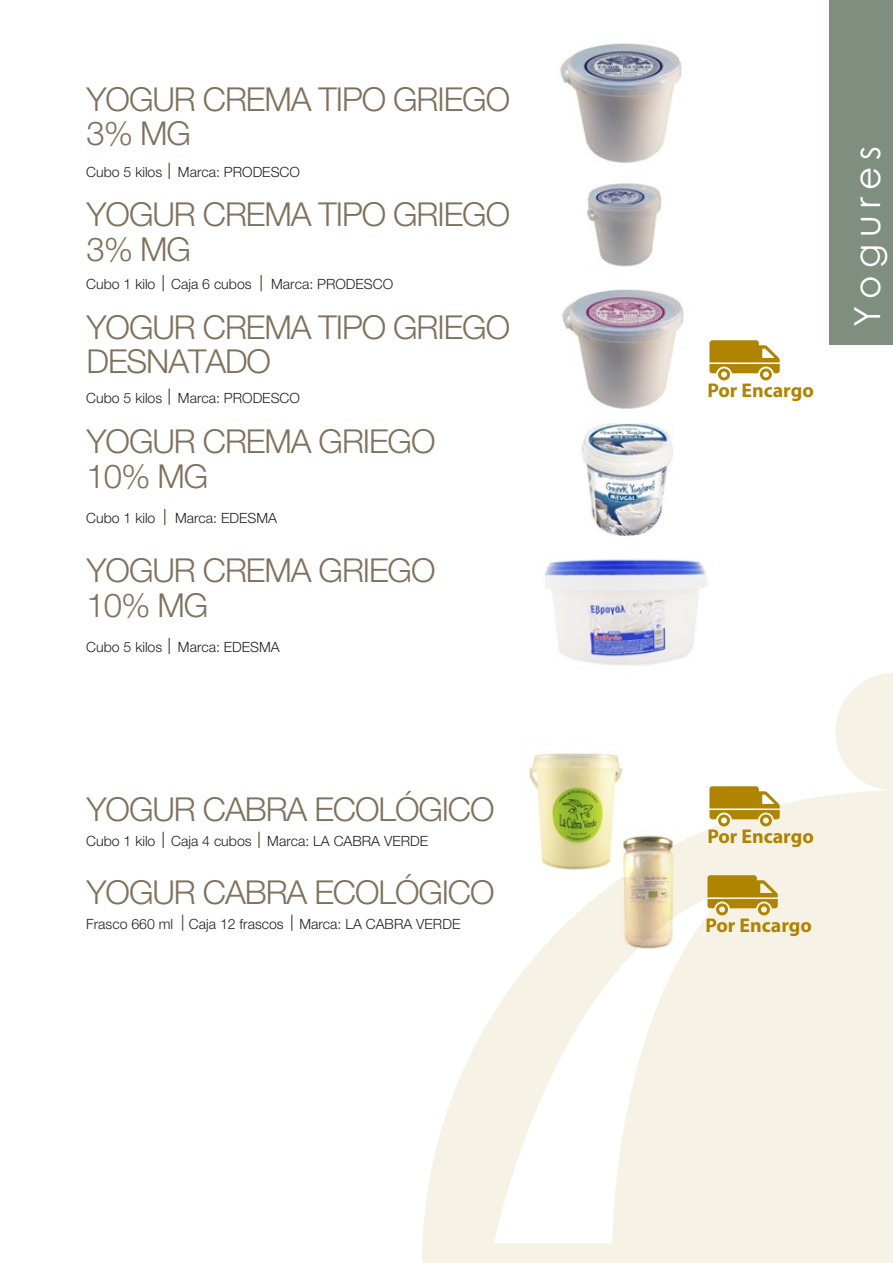
<style>
.page{position:relative;width:893px;height:1263px;background:#fff}
.page>*{position:absolute;margin:0;border:0;box-sizing:border-box;transform-origin:0 0}
.t1{font:35.85px "Century Gothic";letter-spacing:.2em;color:#fff}
.t2{font:300 33px/34.5px "Helvetica Neue LT Std";letter-spacing:-.035em;color:#80715d}
.t3{font:700 19.95px "Myriad Pro";color:#af8400}
.t4{font:300 14.1px "Helvetica Neue LT Std";color:#21211f}
</style>
<div class="page">
<img style="left:581px;top:423px;width:92px;height:114px">
<svg style="left:835px;top:673px;width:58px;height:118px"></svg>
<svg style="left:422px;top:791px;width:471px;height:472px;fill:#f7f2e6"></svg>
<svg style="left:168px;top:163px;width:2px;height:16px"></svg>
<svg style="left:168px;top:389px;width:2px;height:16px"></svg>
<svg style="left:162px;top:275px;width:2px;height:16px"></svg>
<svg style="left:260px;top:275px;width:2px;height:16px"></svg>
<svg style="left:164px;top:509px;width:1px;height:16px"></svg>
<svg style="left:162px;top:832px;width:2px;height:16px"></svg>
<svg style="left:258px;top:832px;width:2px;height:16px"></svg>
<svg style="left:182px;top:915px;width:1px;height:16px"></svg>
<svg style="left:291px;top:915px;width:2px;height:16px"></svg>
<div style="left:829px;top:0;width:64px;height:344px;background:#808e80"></div>
<img style="left:560px;top:43px;width:122px;height:120px">
<img style="left:587px;top:183px;width:75px;height:84px">
<img style="left:562px;top:289px;width:122px;height:120px">
<img style="left:545px;top:559px;width:162px;height:107px">
<svg style="left:168px;top:638px;width:2px;height:16px"></svg>
<svg style="left:709px;top:786px;width:71px;height:40px;background:#c7a94d"></svg>
<svg style="left:709px;top:340px;width:71px;height:40px"></svg>
<svg style="left:707px;top:875px;width:71px;height:40px;background:#c5a649"></svg>
<img style="left:520px;top:752px;width:109px;height:124px">
<img style="left:612px;top:829px;width:74px;height:130px">
<h2 class="t2" style="left:87px;top:81px;width:425px">YOGUR CREMA TIPO GRIEGO<br>3% MG</h2>
<p class="t4" style="left:86px;top:163px;width:215px">Cubo 5 kilos Marca: PRODESCO</p>
<h2 class="t2" style="left:87px;top:197px;width:425px">YOGUR CREMA TIPO GRIEGO<br>3% MG</h2>
<p class="t4" style="left:86px;top:275px;width:167px">Cubo 1 kilo Caja 6 cubos</p>
<p class="t4" style="left:271px;top:275px;width:124px">Marca: PRODESCO</p>
<h2 class="t2" style="left:87px;top:309px;width:425px">YOGUR CREMA TIPO GRIEGO<br>DESNATADO</h2>
<p class="t4" style="left:86px;top:389px;width:215px">Cubo 5 kilos Marca: PRODESCO</p>
<h2 class="t2" style="left:87px;top:424px;width:350px">YOGUR CREMA GRIEGO<br>10% MG</h2>
<p class="t4" style="left:86px;top:509px;width:71px">Cubo 1 kilo</p>
<p class="t4" style="left:175px;top:509px;width:103px">Marca: EDESMA</p>
<h2 class="t2" style="left:87px;top:552px;width:350px">YOGUR CREMA GRIEGO<br>10% MG</h2>
<p class="t4" style="left:86px;top:638px;width:195px">Cubo 5 kilos Marca: EDESMA</p>
<h2 class="t2" style="left:87px;top:791px;width:409px">YOGUR CABRA ECOLÓGICO</h2>
<p class="t4" style="left:86px;top:832px;width:344px">Cubo 1 kilo Caja 4 cubos Marca: LA CABRA VERDE</p>
<h2 class="t2" style="left:87px;top:874px;width:409px">YOGUR CABRA ECOLÓGICO</h2>
<p class="t4" style="left:86px;top:915px;width:376px">Frasco 660 ml Caja 12 frascos Marca: LA CABRA VERDE</p>
<h3 class="t3" style="left:707px;top:377px;width:108px">Por Encargo</h3>
<h1 class="t1" style="left:842px;top:327px;width:183px;rotate:-90deg">Yogures</h1>
<h3 class="t3" style="left:707px;top:823px;width:108px">Por Encargo</h3>
<h3 class="t3" style="left:705px;top:912px;width:108px">Por Encargo</h3>
</div>
